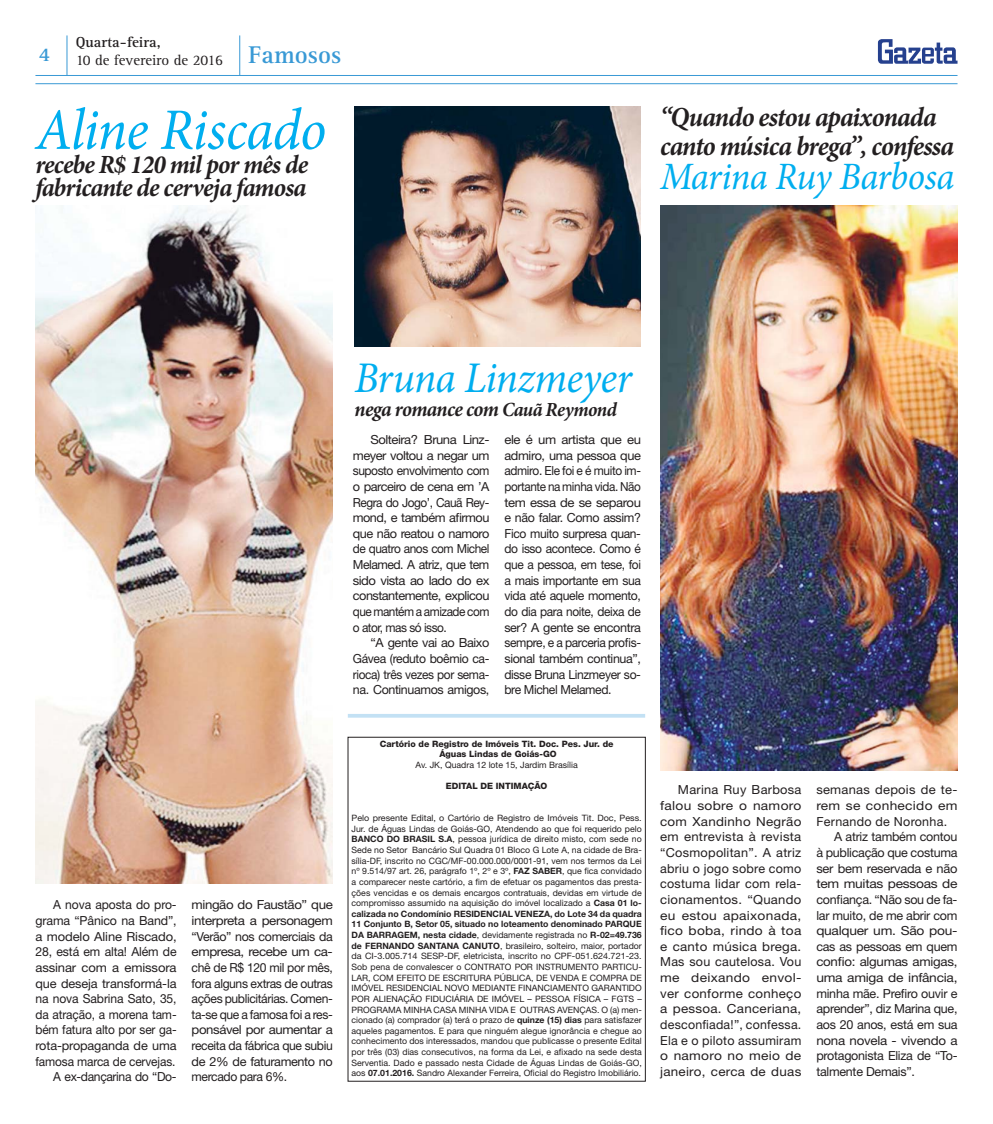
<style>
.page{position:relative;width:993px;height:1124px;background:#fff}
.page>*{position:absolute;margin:0;border:0;box-sizing:border-box;transform-origin:0 0}
.t1{font:italic 58.75px "Minion Pro";letter-spacing:-.015em;color:#00aeef;scale:.95 1}
.t2{font:italic 43.75px "Minion Pro";letter-spacing:-.015em;color:#00aeef;scale:.95 1}
.t3{font:italic 38.75px "Minion Pro";letter-spacing:-.02em;color:#00aeef;scale:.95 1}
.t4{font:italic 700 27.5px/28.8px "Minion Pro";letter-spacing:-.035em;color:#231f20;scale:.95 1}
.t5{font:italic 700 26.25px/23.8px "Minion Pro";letter-spacing:-.03em;color:#231f20;scale:.95 1}
.t6{font:italic 700 21.25px "Minion Pro";letter-spacing:-.03em;color:#231f20;scale:.95 1}
.t7{font:700 20px "Rotis Serif";color:#3999d5}
.t8{font:15px "Rotis Serif";color:#231f20}
.t9{font:700 15px "Rotis Serif";color:#231f20}
.t10{font:12.5px/15.6px "Helvetica Neue";letter-spacing:-.02em;color:#231f20;text-align:justify}
.t11{font:12.5px/15.6px "Helvetica Neue";letter-spacing:-.02em;color:#231f20;text-align:justify;scale:1.04 1}
.t12{font:12.5px/15.6px "Helvetica Neue";letter-spacing:-.02em;color:#231f20;text-align:justify;scale:1.06 1}
.t13{font:12.5px "Helvetica Neue";letter-spacing:-.02em;color:#231f20;scale:1.1 1}
.t14{font:12.5px "Helvetica Neue";letter-spacing:.02em;color:#231f20}
.t15{font:12.5px "Helvetica Neue";letter-spacing:-.02em;color:#231f20;scale:1.07 1}
.t16{font:12.5px "Helvetica Neue";letter-spacing:.02em;color:#231f20;scale:1.1 1}
.t17{font:8.75px/10.6px "Helvetica Neue";color:#231f20;text-align:justify}
.t18{font:800 8.75px/10.6px "Helvetica Neue";color:#231f20;text-align:center}
.s1{font-weight:700;font-size:25px;color:#3999d5}
.s2{font-size:20px}
.s3{font-weight:700}
</style>
<div class="page">
<svg style="left:877px;top:39px;width:80px;height:25px"></svg>
<hr style="left:35px;top:83px;width:922px;height:1px;background:#3999d5">
<hr style="left:35px;top:75px;width:922px;height:1px;background:#3999d5">
<hr style="left:67px;top:35px;width:1px;height:40px;background:#3999d5">
<hr style="left:239px;top:35px;width:1px;height:40px;background:#3999d5">
<img style="left:660px;top:205px;width:297px;height:565px">
<img style="left:354px;top:106px;width:286px;height:240px">
<svg style="left:348px;top:714px;width:297px;height:3px"></svg>
<img style="left:35px;top:205px;width:298px;height:678px">
<h3 class="t9" style="left:76px;top:36px;width:86px">Quarta-feira,</h3>
<h3 class="t7" style="left:39px;top:47px;width:13px">4</h3>
<h3 class="t8" style="left:76px;top:54px;width:267px">10 de fevereiro de 2016 <span class="s1">Famosos</span></h3>
<h1 class="t1" style="left:35px;top:94px;width:307px">Aline Riscado</h1>
<h3 class="t5" style="left:35px;top:155px;width:288px">recebe R$ 120 mil por mês de fabricante de cerveja famosa</h3>
<h3 class="t4" style="left:660px;top:105px;width:311px">“Quando estou apaixonada canto música brega”, confessa</h3>
<h3 class="t3" style="left:660px;top:153px;width:311px">Marina Ruy Barbosa</h3>
<p class="t10" style="left:35px;top:898px;width:143px;text-align:right">A nova aposta do pro&shy;grama “Pânico na Band”, a modelo Aline Riscado,<br>28, está em alta! Além de assinar com a emissora que deseja transformá-la na nova Sabrina Sato, 35, da atração, a morena tam&shy;bém fatura alto por ser ga&shy;rota-propaganda de uma famosa marca de cervejas.<br>A ex-dançarina do “Do-</p>
<p class="t12" style="left:191px;top:898px;width:135px">mingão do Faustão” que interpreta a personagem “Verão” nos comerciais da empresa, recebe um ca&shy;chê de R$ 120 mil por mês, fora alguns extras de outras ações publicitárias. Comen&shy;ta-se que a famosa foi a res&shy;ponsável por aumentar a receita da fábrica que subiu de 2% de faturamento no mercado para 6%.</p>
<h2 class="t2" style="left:354px;top:351px;width:293px">Bruna Linzmeyer</h2>
<h3 class="t6" style="left:354px;top:401px;width:277px">nega romance com <span class="s2">Cauã Reymond</span></h3>
<p class="t11" style="left:353px;top:433px;width:133px;text-indent:18px">Solteira? Bruna Linz&shy;meyer voltou a negar um suposto envolvimento com o parceiro de cena em ’A Regra do Jogo’, Cauã Rey&shy;mond, e também afirmou que não reatou o namoro de quatro anos com Michel Melamed. A atriz, que tem sido vista ao lado do ex constantemente, explicou que mantém a amizade com o ator, mas só isso.</p>
<h3 class="t10" style="left:353px;top:636px;width:138px;text-indent:18px">“A gente vai ao Baixo Gávea (reduto boêmio ca&shy;rioca) três vezes por sema&shy;na. Continuamos amigos,</h3>
<p class="t11" style="left:504px;top:433px;width:133px">ele é um artista que eu admiro, uma pessoa que admiro. Ele foi e é muito im&shy;portante na minha vida. Não tem essa de se separou e não falar. Como assim?<br>Fico muito surpresa quan&shy;do isso acontece. Como é que a pessoa, em tese, foi a mais importante em sua vida até aquele momento, do dia para noite, deixa de ser? A gente se encontra sempre, e a parceria profis&shy;sional também continua”, disse Bruna Linzmeyer so&shy;bre Michel Melamed.</p>
<p class="t18" style="left:379px;top:739px;width:235px">Cartório de Registro de Imóveis Tit. Doc. Pes. Jur. de<br>Águas Lindas de Goiás-GO</p>
<p class="t17" style="left:415px;top:760px;width:163px">Av. JK, Quadra 12 lote 15, Jardim Brasília</p>
<p class="t18" style="left:446px;top:781px;width:103px">EDITAL DE INTIMAÇÃO</p>
<p class="t17" style="left:351px;top:813px;width:292px">Pelo presente Edital, o Cartório de Registro de Imóveis Tit. Doc, Pess.<br>Jur. de Águas Lindas de Goiás-GO, Atendendo ao que foi requerido pelo <span class="s3">BANCO DO BRASIL S.A</span>, pessoa jurídica de direito misto, com sede no Sede no Setor Bancário Sul Quadra 01 Bloco G Lote A, na cidade de Bra&shy;sília-DF, inscrito no CGC/MF-00.000.000/0001-91, vem nos termos da Lei nº 9.514/97 art. 26, parágrafo 1º, 2º e 3º, <span class="s3">FAZ SABER</span>, que fica convidado a comparecer neste cartório, a fim de efetuar os pagamentos das presta&shy;ções vencidas e os demais encargos contratuais, devidas em virtude de compromisso assumido na aquisição do imóvel localizado a <span class="s3">Casa 01 lo&shy;calizada no Condomínio RESIDENCIAL VENEZA, do Lote 34 da quadra 11 Conjunto B, Setor 05, situado no loteamento denominado PARQUE DA BARRAGEM, nesta cidade</span>, devidamente registrada no <span class="s3">R-02=49.736 de FERNANDO SANTANA CANUTO</span>, brasileiro, solteiro, maior, portador da CI-3.005.714 SESP-DF, eletricista, inscrito no CPF-051.624.721-23.<br>Sob pena de convalescer o CONTRATO POR INSTRUMENTO PARTICU-LAR, COM EFEITO DE ESCRITURA PÚBLICA, DE VENDA E COMPRA DE IMÓVEL RESIDENCIAL NOVO MEDIANTE FINANCIAMENTO GARANTIDO POR ALIENAÇÃO FIDUCIÁRIA DE IMÓVEL – PESSOA FÍSICA – FGTS – PROGRAMA MINHA CASA MINHA VIDA E OUTRAS AVENÇAS. O (a) men&shy;cionado (a) comprador (a) terá o prazo de <span class="s3">quinze (15) dias</span> para satisfazer aqueles pagamentos. E para que ninguém alegue ignorância e chegue ao conhecimento dos interessados, mandou que publicasse o presente Edital por três (03) dias consecutivos, na forma da Lei, e afixado na sede desta Serventia. Dado e passado nesta Cidade de Águas Lindas de Goiás-GO, aos <span class="s3">07.01.2016.</span> Sandro Alexander Ferreira, Oficial do Registro Imobiliário.</p>
<p class="t10" style="left:660px;top:783px;width:143px;text-indent:18px">Marina Ruy Barbosa falou sobre o namoro com Xandinho Negrão em entrevista à revista “Cosmopolitan”. A atriz abriu o jogo sobre como costuma lidar com rela&shy;cionamentos. “Quando eu estou apaixonada, fico boba, rindo à toa e canto música brega.<br>Mas sou cautelosa. Vou me deixando envol&shy;ver conforme conheço a pessoa. Canceriana, desconfiada!”, confessa.<br>Ela e o piloto assumiram o namoro no meio de janeiro, cerca de duas</p>
<h3 class="t14" style="left:816px;top:785px;width:143px">semanas depois de te-</h3>
<h3 class="t16" style="left:816px;top:801px;width:130px">rem se conhecido em</h3>
<h3 class="t14" style="left:816px;top:816px;width:132px">Fernando de Noronha.</h3>
<h3 class="t10" style="left:833px;top:830px;width:125px">A atriz também contou</h3>
<h3 class="t10" style="left:816px;top:845px;width:143px">à publicação que costuma</h3>
<h3 class="t10" style="left:816px;top:861px;width:143px">ser bem reservada e não</h3>
<h3 class="t13" style="left:816px;top:879px;width:130px">tem muitas pessoas de</h3>
<h3 class="t10" style="left:816px;top:892px;width:143px">confiança. “Não sou de fa-</h3>
<h3 class="t10" style="left:816px;top:908px;width:143px">lar muito, de me abrir com</h3>
<h3 class="t13" style="left:816px;top:926px;width:130px">qualquer um. São pou-</h3>
<h3 class="t10" style="left:816px;top:939px;width:143px">cas as pessoas em quem</h3>
<h3 class="t12" style="left:816px;top:955px;width:135px">confio: algumas amigas,</h3>
<h3 class="t13" style="left:816px;top:972px;width:130px">uma amiga de infância,</h3>
<h3 class="t10" style="left:816px;top:986px;width:143px">minha mãe. Prefiro ouvir e</h3>
<h3 class="t10" style="left:816px;top:1002px;width:143px">aprender”, diz Marina que,</h3>
<h3 class="t10" style="left:816px;top:1017px;width:143px">aos 20 anos, está em sua</h3>
<h3 class="t15" style="left:816px;top:1035px;width:133px">nona novela - vivendo a</h3>
<h3 class="t10" style="left:816px;top:1048px;width:143px">protagonista Eliza de “To-</h3>
<h3 class="t10" style="left:816px;top:1064px;width:100px">talmente Demais”.</h3>
</div>
